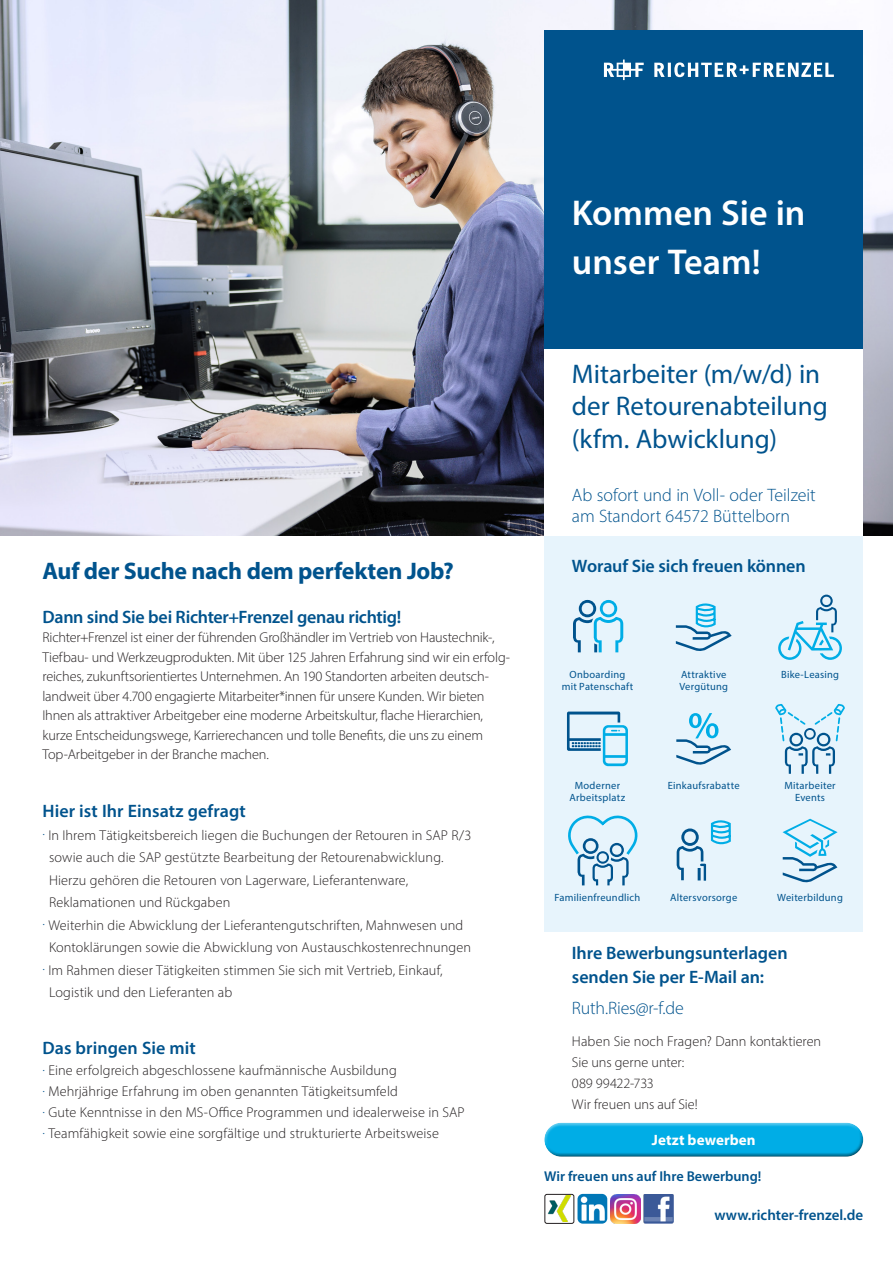
<style>
.page{position:relative;width:893px;height:1263px;background:#fff}
.page>*{position:absolute;margin:0;border:0;box-sizing:border-box;transform-origin:0 0}
.t1{font:600 36px "Myriad Pro";color:#fff}
.t2{font:27px/32.4px "Myriad Pro";color:#00538d}
.t3{font:700 24px "Myriad Pro";letter-spacing:-.015em;color:#00538d}
.t4{font:600 18px "Myriad Pro";letter-spacing:-.005em;color:#00538d}
.t5{font:300 18px/21px "Myriad Pro";letter-spacing:-.005em;color:#00538d}
.t6{font:600 15px "Myriad Pro";color:#00538d}
.t7{font:700 15px "Myriad Pro";letter-spacing:.01em;color:#fff}
.t8{font:300 14.25px/21px "Myriad Pro";letter-spacing:.005em;color:#231f20}
.t9{font:300 14.25px/19.5px "Myriad Pro";letter-spacing:-.015em;color:#231f20}
.t10{font:600 14.25px "Myriad Pro";color:#00538d}
.t11{font:10.5px/12px "Myriad Pro";letter-spacing:.02em;color:#00538d;text-align:center}
</style>
<div class="page">
<img style="left:0;top:0;width:893px;height:536px">
<div style="left:544px;top:536px;width:319px;height:395px;background:#e7f4fc"></div>
<div style="left:544px;top:349px;width:319px;height:187px;background:#fff"></div>
<div style="left:544px;top:30px;width:319px;height:319px;background:#00538d"></div>
<div style="left:539px;top:1118px;width:325px;height:32px;background:#fff;opacity:.75"></div>
<div style="left:543px;top:1129px;width:321px;height:28px;background:#231f20;opacity:.75"></div>
<svg style="left:573px;top:600px;width:50px;height:52px"></svg>
<svg style="left:567px;top:711px;width:61px;height:55px"></svg>
<svg style="left:568px;top:815px;width:69px;height:71px"></svg>
<svg style="left:676px;top:603px;width:56px;height:48px"></svg>
<svg style="left:676px;top:713px;width:55px;height:52px"></svg>
<svg style="left:676px;top:820px;width:55px;height:61px"></svg>
<svg style="left:778px;top:595px;width:64px;height:65px"></svg>
<svg style="left:775px;top:704px;width:70px;height:70px"></svg>
<svg style="left:782px;top:819px;width:56px;height:64px"></svg>
<svg style="left:654px;top:62px;width:180px;height:15px"></svg>
<svg style="left:604px;top:60px;width:40px;height:20px"></svg>
<img style="left:547px;top:1196px;width:24px;height:26px">
<div style="left:544px;top:1194px;width:30px;height:30px;border:1px solid #231f20;border-radius:2px"></div>
<img style="left:577px;top:1194px;width:30px;height:30px">
<img style="left:611px;top:1194px;width:29px;height:30px">
<img style="left:644px;top:1194px;width:29px;height:30px">
<p class="t1" style="left:572px;top:190px;width:235px">Kommen Sie in</p>
<p class="t1" style="left:572px;top:239px;width:190px">unser Team!</p>
<p class="t3" style="left:43px;top:556px;width:413px">Auf der Suche nach dem perfekten Job?</p>
<p class="t4" style="left:43px;top:605px;width:360px">Dann sind Sie bei Richter+Frenzel genau richtig!</p>
<p class="t9" style="left:43px;top:627px;width:454px">Richter+Frenzel ist einer der führenden Großhändler im Vertrieb von Haustechnik-,</p>
<p class="t9" style="left:43px;top:647px;width:469px">Tiefbau- und Werkzeugprodukten. Mit über 125 Jahren Erfahrung sind wir ein erfolg&shy;reiches, zukunftsorientiertes Unternehmen. An 190 Standorten arbeiten deutsch&shy;landweit über 4.700 engagierte Mitarbeiter*innen für unsere Kunden. Wir bieten</p>
<p class="t8" style="left:43px;top:705px;width:442px">Ihnen als attraktiver Arbeitgeber eine moderne Arbeitskultur, flache Hierarchien,</p>
<p class="t9" style="left:43px;top:725px;width:442px">kurze Entscheidungswege, Karrierechancen und tolle Benefits, die uns zu einem</p>
<p class="t8" style="left:43px;top:744px;width:228px">Top-Arbeitgeber in der Branche machen.</p>
<p class="t4" style="left:43px;top:800px;width:205px">Hier ist Ihr Einsatz gefragt</p>
<p class="t8" style="left:43px;top:824px;width:430px"><sup>.</sup> In Ihrem Tätigkeitsbereich liegen die Buchungen der Retouren in SAP R/3</p>
<p class="t8" style="left:49px;top:847px;width:396px">sowie auch die SAP gestützte Bearbeitung der Retourenabwicklung.</p>
<p class="t8" style="left:49px;top:869px;width:361px">Hierzu gehören die Retouren von Lagerware, Lieferantenware,</p>
<p class="t8" style="left:49px;top:892px;width:183px">Reklamationen und Rückgaben</p>
<p class="t8" style="left:43px;top:914px;width:422px"><sup>.</sup> Weiterhin die Abwicklung der Lieferantengutschriften, Mahnwesen und</p>
<p class="t8" style="left:49px;top:937px;width:424px">Kontoklärungen sowie die Abwicklung von Austauschkostenrechnungen</p>
<p class="t8" style="left:43px;top:959px;width:402px"><sup>.</sup> Im Rahmen dieser Tätigkeiten stimmen Sie sich mit Vertrieb, Einkauf,</p>
<p class="t8" style="left:49px;top:982px;width:185px">Logistik und den Lieferanten ab</p>
<p class="t4" style="left:43px;top:1037px;width:155px">Das bringen Sie mit</p>
<p class="t8" style="left:43px;top:1060px;width:356px"><sup>.</sup> Eine erfolgreich abgeschlossene kaufmännische Ausbildung</p>
<p class="t8" style="left:43px;top:1081px;width:357px"><sup>.</sup> Mehrjährige Erfahrung im oben genannten Tätigkeitsumfeld</p>
<p class="t8" style="left:43px;top:1102px;width:424px"><sup>.</sup> Gute Kenntnisse in den MS-Office Programmen und idealerweise in SAP</p>
<p class="t8" style="left:43px;top:1123px;width:398px"><sup>.</sup> Teamfähigkeit sowie eine sorgfältige und strukturierte Arbeitsweise</p>
<p class="t2" style="left:572px;top:357px;width:257px">Mitarbeiter (m/w/d) in der Retourenabteilung (kfm. Abwicklung)</p>
<p class="t5" style="left:572px;top:484px;width:245px">Ab sofort und in Voll- oder Teilzeit am Standort 64572 Büttelborn</p>
<p class="t4" style="left:572px;top:554px;width:235px">Worauf Sie sich freuen können</p>
<p class="t11" style="left:570px;top:668px;width:57px">Onboarding</p>
<p class="t11" style="left:781px;top:668px;width:59px">Bike-Leasing</p>
<p class="t11" style="left:562px;top:680px;width:73px">mit Patenschaft</p>
<p class="t11" style="left:681px;top:668px;width:47px">Attraktive</p>
<p class="t11" style="left:679px;top:680px;width:50px">Vergütung</p>
<p class="t11" style="left:570px;top:779px;width:57px">Moderner<br>Arbeitsplatz</p>
<p class="t11" style="left:668px;top:779px;width:73px">Einkaufsrabatte</p>
<p class="t11" style="left:784px;top:779px;width:53px">Mitarbeiter<br>Events</p>
<p class="t11" style="left:555px;top:891px;width:87px">Familienfreundlich</p>
<p class="t11" style="left:670px;top:891px;width:69px">Altersvorsorge</p>
<p class="t11" style="left:777px;top:891px;width:67px">Weiterbildung</p>
<p class="t4" style="left:572px;top:941px;width:217px">Ihre Bewerbungsunterlagen</p>
<p class="t4" style="left:572px;top:965px;width:194px">senden Sie per E-Mail an:</p>
<p class="t5" style="left:572px;top:997px;width:114px">Ruth.Ries@r-f.de</p>
<p class="t8" style="left:572px;top:1030px;width:251px">Haben Sie noch Fragen? Dann kontaktieren<br>Sie uns gerne unter:</p>
<p class="t8" style="left:572px;top:1072px;width:83px">089 99422-733</p>
<p class="t8" style="left:572px;top:1093px;width:127px">Wir freuen uns auf Sie!</p>
<p class="t7" style="left:652px;top:1130px;width:105px">Jetzt bewerben</p>
<p class="t10" style="left:544px;top:1167px;width:219px">Wir freuen uns auf Ihre Bewerbung!</p>
<p class="t6" style="left:714px;top:1206px;width:150px">www.richter-frenzel.de</p>
</div>
